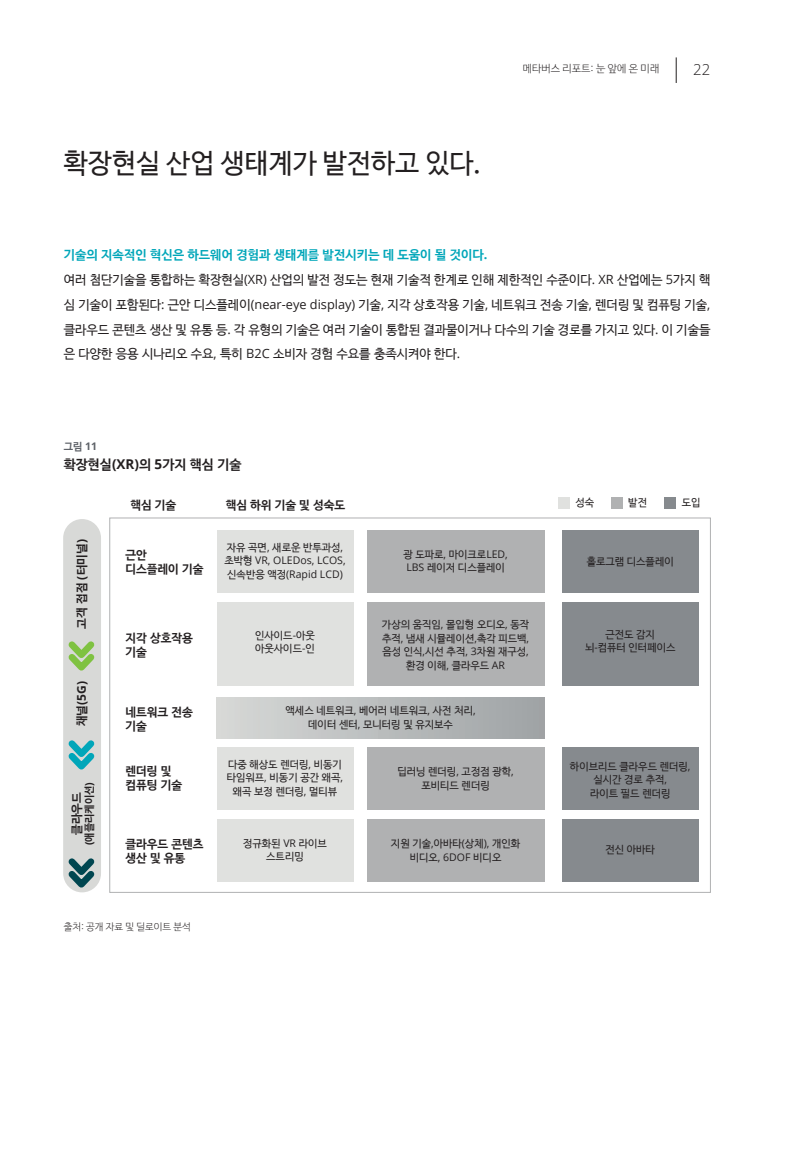
<style>
.page{position:relative;width:787px;height:1170px;background:#fff}
.page>*{position:absolute;margin:0;border:0;box-sizing:border-box;transform-origin:0 0}
.t1{font:27px "Nanum Barun Gothic";color:#231f20}
.t2{font:300 15px "Open Sans";color:#231f20}
.t3{font:700 13.5px "Nanum Barun Gothic";color:#231f20}
.t4{font:12.75px/24.8px "Nanum Barun Gothic";color:#231f20;text-align:justify}
.t5{font:700 12.75px "Nanum Barun Gothic";color:#00a6b9}
.t6{font:700 12px "Nanum Barun Gothic";color:#231f20}
.t7{font:700 12px "Open Sans";color:#231f20}
.t8{font:10.5px/13.5px "Nanum Barun Gothic";color:#231f20;text-align:center}
.t9{font:10.5px/13.5px "Open Sans";color:#231f20}
.t10{font:300 10.5px "Nanum Barun Gothic";color:#231f20}
.t11{font:700 10.5px "Nanum Barun Gothic";color:#231f20}
.t12{font:700 10.5px "Nanum Barun Gothic";color:#5f6369}
.t13{font:300 9.75px "Nanum Barun Gothic";color:#231f20}
.s1{font-family:"Open Sans"}
.s2{font-family:"Nanum Barun Gothic"}
</style>
<div class="page">
<svg style="left:676px;top:57px;width:1px;height:26px"></svg>
<div style="left:63px;top:519px;width:38px;height:373px;background:#d8d9d7;border-radius:19px"></div>
<div style="left:217px;top:530px;width:136px;height:62px;background:#e0e1df"></div>
<div style="left:367px;top:530px;width:177px;height:62px;background:#b0b1b2"></div>
<div style="left:562px;top:530px;width:136px;height:62px;background:#868a8e"></div>
<div style="left:217px;top:602px;width:136px;height:84px;background:#e0e1df"></div>
<div style="left:367px;top:602px;width:177px;height:84px;background:#b0b1b2"></div>
<div style="left:562px;top:602px;width:136px;height:84px;background:#868a8e"></div>
<div style="left:217px;top:746px;width:136px;height:63px;background:#e0e1df"></div>
<div style="left:367px;top:746px;width:177px;height:63px;background:#b0b1b2"></div>
<div style="left:562px;top:746px;width:136px;height:63px;background:#868a8e"></div>
<div style="left:217px;top:819px;width:136px;height:62px;background:#e0e1df"></div>
<div style="left:367px;top:819px;width:177px;height:62px;background:#b0b1b2"></div>
<div style="left:562px;top:819px;width:136px;height:62px;background:#868a8e"></div>
<div style="left:217px;top:697px;width:327px;height:41px;background:linear-gradient(to right,#d7d9d7,#9ea2a5)"></div>
<div style="left:558px;top:497px;width:11px;height:11px;background:#e0e1df"></div>
<div style="left:611px;top:497px;width:11px;height:11px;background:#b0b1b2"></div>
<div style="left:665px;top:497px;width:11px;height:11px;background:#868a8e"></div>
<svg style="left:68px;top:641px;width:27px;height:30px"></svg>
<svg style="left:68px;top:740px;width:27px;height:30px"></svg>
<svg style="left:63px;top:858px;width:37px;height:35px"></svg>
<p class="t1" style="left:64px;top:149px;width:419px">확장현실 산업 생태계가 발전하고 있다.</p>
<p class="t10" style="left:522px;top:63px;width:138px">메타버스 리포트: 눈 앞에 온 미래</p>
<h2 class="t2" style="left:693px;top:59px;width:19px">22</h2>
<p class="t5" style="left:64px;top:248px;width:425px">기술의 지속적인 혁신은 하드웨어 경험과 생태계를 발전시키는 데 도움이 될 것이다<span class="s1">.</span></p>
<p class="t4" style="left:64px;top:268px;width:648px">여러 첨단기술을 통합하는 확장현실<span class="s1">(XR)</span> 산업의 발전 정도는 현재 기술적 한계로 인해 제한적인 수준이다<span class="s1">. XR</span> 산업에는 <span class="s1">5</span>가지 핵 심 기술이 포함된다<span class="s1">:</span> 근안 디스플레이<span class="s1">(near-eye display)</span> 기술<span class="s1">,</span> 지각 상호작용 기술<span class="s1">,</span> 네트워크 전송 기술<span class="s1">,</span> 렌더링 및 컴퓨팅 기술<span class="s1">, </span>클라우드 콘텐츠 생산 및 유통 등<span class="s1">.</span> 각 유형의 기술은 여러 기술이 통합된 결과물이거나 다수의 기술 경로를 가지고 있다<span class="s1">.</span> 이 기술들 은 다양한 응용 시나리오 수요<span class="s1">,</span> 특히 <span class="s1">B2C</span> 소비자 경험 수요를 충족시켜야 한다<span class="s1">.</span></p>
<p class="t12" style="left:64px;top:440px;width:35px">그림 <span class="s1">11</span></p>
<p class="t3" style="left:64px;top:457px;width:179px">확장현실<span class="s1">(XR)</span>의 <span class="s1">5</span>가지 핵심 기술</p>
<p class="t6" style="left:76px;top:628px;width:91px;rotate:-90deg">고객 접점 <span class="s1">(</span>터미널<span class="s1">)</span></p>
<p class="t7" style="left:73px;top:726px;width:47px;rotate:-90deg"><span class="s2">채널</span>(5G)</p>
<p class="t6" style="left:71px;top:835px;width:44px;rotate:-90deg">클라우드</p>
<p class="t11" style="left:84px;top:845px;width:65px;rotate:-90deg"><span class="s1">(</span>애플리케이션<span class="s1">)</span></p>
<p class="t6" style="left:130px;top:498px;width:47px">핵심 기술</p>
<p class="t6" style="left:125px;top:549px;width:23px">근안</p>
<p class="t6" style="left:125px;top:562px;width:80px">디스플레이 기술</p>
<p class="t6" style="left:226px;top:498px;width:121px">핵심 하위 기술 및 성숙도</p>
<p class="t9" style="left:224px;top:539px;width:123px"><span class="s2">자유 곡면</span>, <span class="s2">새로운 반투과성</span>, <span class="s2">초박형</span> VR, OLEDos, LCOS, <span class="s2">신속반응 액정</span>(Rapid LCD)</p>
<p class="t8" style="left:403px;top:548px;width:106px">광 도파로<span class="s1">,</span> 마이크로<span class="s1">LED,</span></p>
<p class="t8" style="left:406px;top:561px;width:100px"><span class="s1">LBS</span> 레이저 디스플레이</p>
<p class="t8" style="left:575px;top:496px;width:20px">성숙</p>
<p class="t8" style="left:628px;top:496px;width:20px">발전</p>
<p class="t8" style="left:682px;top:496px;width:20px">도입</p>
<p class="t8" style="left:586px;top:555px;width:89px">홀로그램 디스플레이</p>
<p class="t6" style="left:125px;top:632px;width:69px">지각 상호작용</p>
<p class="t6" style="left:125px;top:645px;width:23px">기술</p>
<p class="t8" style="left:255px;top:629px;width:61px">인사이드<span class="s1">-</span>아웃</p>
<p class="t8" style="left:255px;top:642px;width:61px">아웃사이드<span class="s1">-</span>인</p>
<p class="t8" style="left:382px;top:618px;width:149px">가상의 움직임<span class="s1">,</span> 몰입형 오디오<span class="s1">,</span> 동작 추적<span class="s1">,</span> 냄새 시뮬레이션<span class="s1">,</span>촉각 피드백<span class="s1">, </span>음성 인식<span class="s1">,</span>시선 추적<span class="s1">, 3</span>차원 재구성<span class="s1">, </span>환경 이해<span class="s1">,</span> 클라우드 <span class="s1">AR</span></p>
<p class="t8" style="left:605px;top:628px;width:51px">근전도 감지</p>
<p class="t8" style="left:585px;top:641px;width:92px">뇌<span class="s1">-</span>컴퓨터 인터페이스</p>
<p class="t6" style="left:125px;top:706px;width:69px">네트워크 전송</p>
<p class="t6" style="left:125px;top:719px;width:23px">기술</p>
<p class="t8" style="left:285px;top:704px;width:191px">액세스 네트워크<span class="s1">,</span> 베어러 네트워크<span class="s1">,</span> 사전 처리<span class="s1">, </span>데이터 센터<span class="s1">,</span> 모니터링 및 유지보수</p>
<p class="t6" style="left:125px;top:765px;width:47px">렌더링 및</p>
<p class="t6" style="left:125px;top:778px;width:58px">컴퓨팅 기술</p>
<p class="t8" style="left:227px;top:758px;width:118px">다중 해상도 렌더링<span class="s1">,</span> 비동기 타임워프<span class="s1">,</span> 비동기 공간 왜곡<span class="s1">, </span>왜곡 보정 렌더링<span class="s1">,</span> 멀티뷰</p>
<p class="t8" style="left:397px;top:765px;width:118px">딥러닝 렌더링<span class="s1">,</span> 고정점 광학<span class="s1">, </span>포비티드 렌더링</p>
<p class="t8" style="left:570px;top:759px;width:122px">하이브리드 클라우드 렌더링<span class="s1">, </span>실시간 경로 추적<span class="s1">,</span></p>
<p class="t8" style="left:590px;top:786px;width:82px">라이트 필드 렌더링</p>
<p class="t6" style="left:125px;top:838px;width:80px">클라우드 콘텐츠</p>
<p class="t6" style="left:125px;top:851px;width:61px">생산 및 유통</p>
<p class="t8" style="left:243px;top:837px;width:85px">정규화된 <span class="s1">VR</span> 라이브 스트리밍</p>
<p class="t8" style="left:391px;top:837px;width:131px">지원 기술<span class="s1">,</span>아바타<span class="s1">(</span>상체<span class="s1">),</span> 개인화</p>
<p class="t8" style="left:410px;top:850px;width:93px">비디오<span class="s1">, 6DOF</span> 비디오</p>
<p class="t8" style="left:605px;top:843px;width:51px">전신 아바타</p>
<p class="t13" style="left:64px;top:922px;width:128px">출처: 공개 자료 및 딜로이트 분석</p>
</div>
